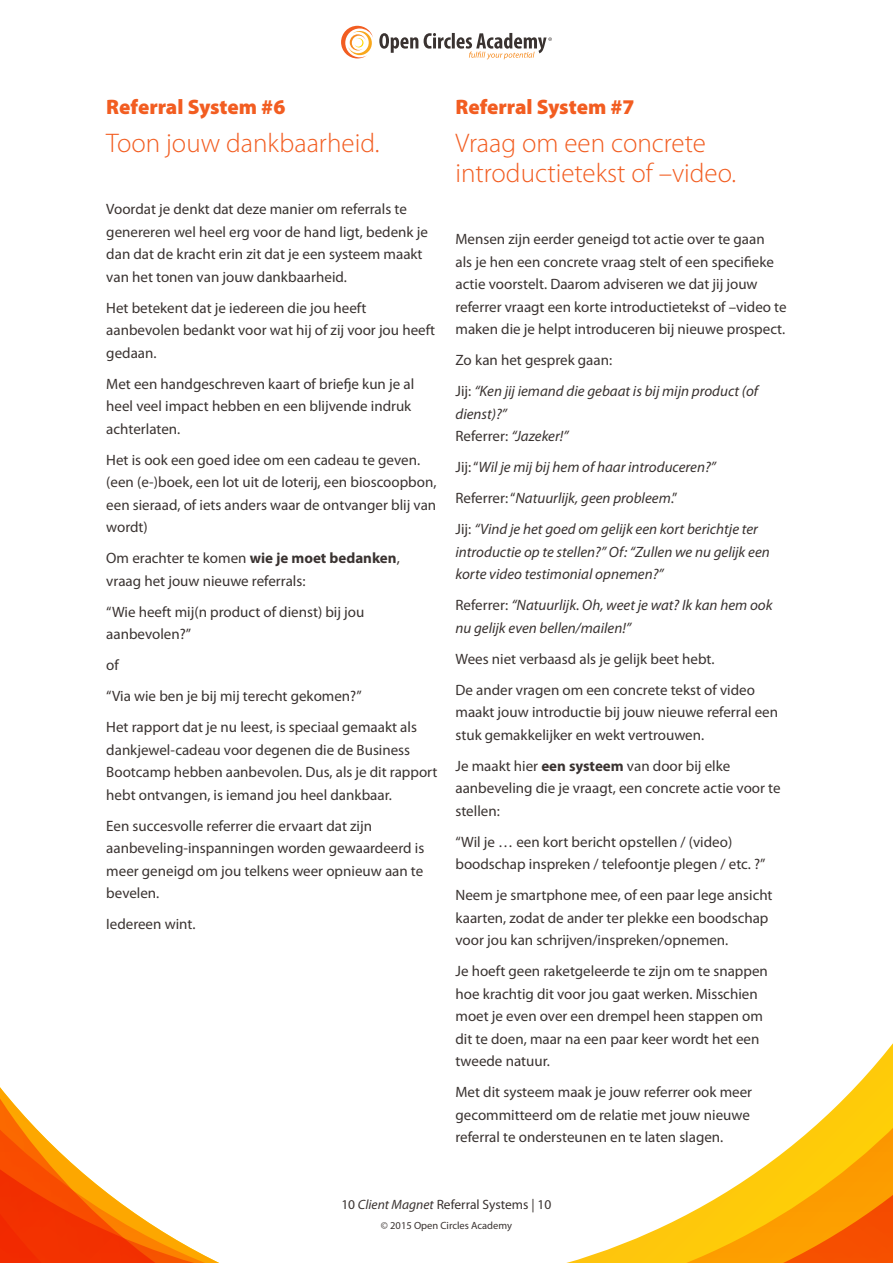
<style>
.page{position:relative;width:893px;height:1263px;background:#fff}
.page>*{position:absolute;margin:0;border:0;box-sizing:border-box;transform-origin:0 0}
.tussenkop{font:300 27px/30px "Myriad Pro";color:#f25d21}
.Tussenkop_vet{font:900 21px "Myriad Pro";color:#f25d21}
.body{font:15px/22.5px "Myriad Pro";color:#3a3331}
.body-2{font:italic 15px/22.5px "Myriad Pro";color:#3a3331}
.t1{font:13.5px "Myriad Pro";color:#3a3331}
.t2{font:10.5px "Myriad Pro";color:#3a3331}
.s1{font-weight:700}
.s2{font-style:normal}
.s3{font-style:italic}
</style>
<div class="page">
<svg style="left:0;top:1043px;width:893px;height:220px"></svg>
<svg style="left:341px;top:26px;width:32px;height:32px"></svg>
<svg style="left:379px;top:33px;width:173px;height:27px"></svg>
<p class="Tussenkop_vet" style="left:106px;top:95px;width:181px">Referral System #6</p>
<p class="tussenkop" style="left:106px;top:129px;width:275px">Toon jouw dankbaarheid.</p>
<p class="body" style="left:106px;top:198px;width:323px">Voordat je denkt dat deze manier om referrals te genereren wel heel erg voor de hand ligt, bedenk je dan dat de kracht erin zit dat je een systeem maakt van het tonen van jouw dankbaarheid.</p>
<p class="body" style="left:106px;top:297px;width:330px">Het betekent dat je iedereen die jou heeft aanbevolen bedankt voor wat hij of zij voor jou heeft gedaan.</p>
<p class="body" style="left:106px;top:373px;width:309px">Met een handgeschreven kaart of briefje kun je al heel veel impact hebben en een blijvende indruk achterlaten.</p>
<p class="body" style="left:106px;top:449px;width:332px">Het is ook een goed idee om een cadeau te geven. (een (e-)boek, een lot uit de loterij, een bioscoopbon, een sieraad, of iets anders waar de ontvanger blij van wordt)</p>
<p class="body" style="left:106px;top:547px;width:295px">Om erachter te komen <span class="s1">wie je moet bedanken</span>, vraag het jouw nieuwe referrals:</p>
<p class="body" style="left:106px;top:601px;width:260px">“Wie heeft mij(n product of dienst) bij jou aanbevolen?”</p>
<p class="body" style="left:106px;top:654px;width:14px">of</p>
<p class="body" style="left:106px;top:685px;width:257px">“Via wie ben je bij mij terecht gekomen?”</p>
<p class="body" style="left:106px;top:716px;width:333px">Het rapport dat je nu leest, is speciaal gemaakt als dankjewel-cadeau voor degenen die de Business Bootcamp hebben aanbevolen. Dus, als je dit rapport hebt ontvangen, is iemand jou heel dankbaar.</p>
<p class="body" style="left:106px;top:815px;width:319px">Een succesvolle referrer die ervaart dat zijn aanbeveling-inspanningen worden gewaardeerd is meer geneigd om jou telkens weer opnieuw aan te bevelen.</p>
<p class="body" style="left:106px;top:913px;width:91px">Iedereen wint.</p>
<p class="Tussenkop_vet" style="left:455px;top:95px;width:181px">Referral System #7</p>
<p class="tussenkop" style="left:455px;top:129px;width:282px">Vraag om een concrete introductietekst of –video.</p>
<p class="body" style="left:455px;top:228px;width:333px">Mensen zijn eerder geneigd tot actie over te gaan<br>als je hen een concrete vraag stelt of een specifieke actie voorstelt. Daarom adviseren we dat jij jouw referrer vraagt een korte introductietekst of –video te maken die je helpt introduceren bij nieuwe prospect.</p>
<p class="body" style="left:455px;top:349px;width:158px">Zo kan het gesprek gaan:</p>
<p class="body-2" style="left:455px;top:380px;width:304px"><span class="s2">Jij:</span> “Ken jij iemand die gebaat is bij mijn product (of dienst)?”<br><span class="s2">Referrer:</span> “Jazeker!”</p>
<p class="body-2" style="left:455px;top:456px;width:262px"><span class="s2">Jij: “</span>Wil je mij bij hem of haar introduceren?”</p>
<p class="body-2" style="left:455px;top:487px;width:223px"><span class="s2">Referrer: “</span>Natuurlijk, geen probleem<span class="s2">.”</span></p>
<p class="body-2" style="left:455px;top:518px;width:316px"><span class="s2">Jij:</span> “Vind je het goed om gelijk een kort berichtje ter introductie op te stellen?” Of: “Zullen we nu gelijk een korte video testimonial opnemen?”</p>
<p class="body-2" style="left:455px;top:594px;width:318px"><span class="s2">Referrer:</span> “Natuurlijk. Oh, weet je wat? Ik kan hem ook nu gelijk even bellen/mailen!”</p>
<p class="body" style="left:455px;top:648px;width:261px">Wees niet verbaasd als je gelijk beet hebt.</p>
<p class="body" style="left:455px;top:679px;width:324px">De ander vragen om een concrete tekst of video maakt jouw introductie bij jouw nieuwe referral een stuk gemakkelijker en wekt vertrouwen.</p>
<p class="body" style="left:455px;top:755px;width:327px">Je maakt hier <span class="s1">een systeem</span> van door bij elke aanbeveling die je vraagt, een concrete actie voor te stellen:</p>
<p class="body" style="left:455px;top:831px;width:311px">“Wil je … een kort bericht opstellen / (video) boodschap inspreken / telefoontje plegen / etc. ?”</p>
<p class="body" style="left:455px;top:884px;width:319px">Neem je smartphone mee, of een paar lege ansicht kaarten, zodat de ander ter plekke een boodschap voor jou kan schrijven/inspreken/opnemen.</p>
<p class="body" style="left:455px;top:960px;width:314px">Je hoeft geen raketgeleerde te zijn om te snappen hoe krachtig dit voor jou gaat werken. Misschien moet je even over een drempel heen stappen om dit te doen, maar na een paar keer wordt het een tweede natuur.</p>
<p class="body" style="left:455px;top:1081px;width:298px">Met dit systeem maak je jouw referrer ook meer gecommitteerd om de relatie met jouw nieuwe referral te ondersteunen en te laten slagen.</p>
<p class="t1" style="left:342px;top:1197px;width:211px">10 <span class="s3">Client Magnet</span> Referral Systems | 10</p>
<p class="t2" style="left:381px;top:1220px;width:133px">© 2015 Open Circles Academy</p>
</div>
